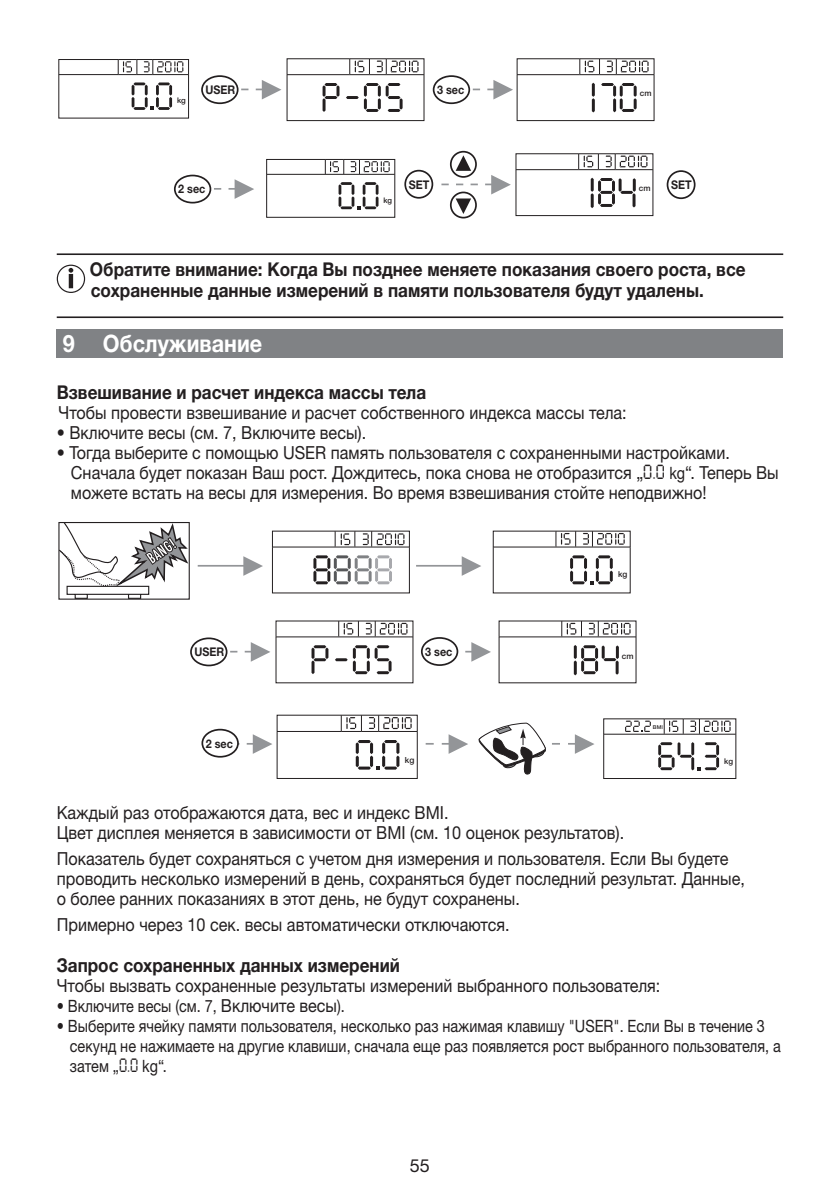
<style>
.page{position:relative;width:840px;height:1191px;background:#fff}
.page>*{position:absolute;margin:0;border:0;box-sizing:border-box;transform-origin:0 0}
.t1{font:700 24px "Helvetica Neue LTW1 G";color:#fff;scale:.9 1}
.t2{font:700 19px/21px "Helvetica Neue LTW1 G";color:#231f20;scale:.9 1}
.t3{font:18px/20px "Helvetica Neue LTW1 G";color:#231f20;scale:.9 1}
.t4{font:18px "Helvetica Neue LTW1 G";color:#231f20}
.t5{font:17px/20px "Helvetica Neue LTW1 G";color:#231f20;scale:.85 1}
.t6{font:700 12px "Helvetica Neue LTW1 G";color:#231f20;scale:.9 1}
.t7{font:500 8.4px "Helvetica Neue LTW1 G";color:#231f20}
.t8{font:500 8.2px "Helvetica Neue LTW1 G";color:#231f20}
.t9{font:500 8px "Helvetica Neue LTW1 G";color:#231f20}
.t10{font:500 7.8px "Helvetica Neue LTW1 G";color:#231f20}
.t11{font:500 7.6px "Helvetica Neue LTW1 G";color:#231f20}
.t12{font:500 5.2px "Helvetica Neue LTW1 G";color:#231f20}
.s1{font-family:"Digital ICG"}
.s2{font-size:17px}
.s3{font-size:18px}
</style>
<div class="page">
<div style="left:286px;top:58px;width:138px;height:63px;border:1px solid #231f20"></div>
<hr style="left:287px;top:74px;width:136px;height:1px;background:#231f20">
<svg style="left:346px;top:96px;width:12px;height:3px"></svg>
<svg style="left:364px;top:83px;width:38px;height:29px"></svg>
<svg style="left:322px;top:83px;width:17px;height:29px"></svg>
<svg style="left:349px;top:59px;width:21px;height:15px"></svg>
<svg style="left:376px;top:59px;width:42px;height:15px"></svg>
<svg style="left:233px;top:80px;width:48px;height:19px"></svg>
<svg style="left:464px;top:80px;width:48px;height:19px"></svg>
<svg style="left:205px;top:179px;width:49px;height:20px"></svg>
<div style="left:404px;top:170px;width:29px;height:29px;border:2px solid #231f20;border-radius:50%"></div>
<div style="left:666px;top:170px;width:29px;height:29px;border:2px solid #231f20;border-radius:50%"></div>
<div style="left:516px;top:58px;width:138px;height:63px;border:1px solid #231f20"></div>
<hr style="left:516px;top:74px;width:137px;height:1px;background:#231f20">
<svg style="left:591px;top:83px;width:3px;height:29px"></svg>
<svg style="left:601px;top:83px;width:35px;height:29px"></svg>
<svg style="left:579px;top:59px;width:21px;height:15px"></svg>
<svg style="left:606px;top:59px;width:42px;height:15px"></svg>
<div style="left:449px;top:151px;width:27px;height:27px;border:2px solid #231f20;border-radius:50%"></div>
<svg style="left:441px;top:155px;width:69px;height:59px"></svg>
<div style="left:449px;top:192px;width:27px;height:26px;border:2px solid #231f20;border-radius:50%"></div>
<div style="left:515px;top:153px;width:138px;height:63px;border:1px solid #231f20"></div>
<hr style="left:515px;top:169px;width:137px;height:1px;background:#231f20">
<svg style="left:590px;top:178px;width:45px;height:30px"></svg>
<svg style="left:578px;top:154px;width:20px;height:15px"></svg>
<svg style="left:605px;top:154px;width:42px;height:15px"></svg>
<div style="left:202px;top:76px;width:35px;height:27px;background:#fff;border-radius:50%"></div>
<div style="left:201px;top:75px;width:37px;height:29px;border:2px solid #231f20;border-radius:50%"></div>
<div style="left:433px;top:76px;width:36px;height:27px;background:#fff;border-radius:50%"></div>
<div style="left:432px;top:75px;width:38px;height:29px;border:2px solid #231f20;border-radius:50%"></div>
<div style="left:175px;top:175px;width:35px;height:28px;background:#fff;border-radius:50%"></div>
<div style="left:174px;top:175px;width:37px;height:28px;border:2px solid #231f20;border-radius:50%"></div>
<div style="left:58px;top:59px;width:131px;height:59px;border:1px solid #231f20"></div>
<hr style="left:59px;top:74px;width:129px;height:1px;background:#231f20">
<svg style="left:118px;top:60px;width:19px;height:14px"></svg>
<svg style="left:144px;top:60px;width:39px;height:14px"></svg>
<svg style="left:131px;top:82px;width:41px;height:28px"></svg>
<div style="left:266px;top:159px;width:129px;height:59px;border:1px solid #231f20"></div>
<hr style="left:266px;top:174px;width:128px;height:1px;background:#231f20">
<svg style="left:325px;top:159px;width:19px;height:15px"></svg>
<svg style="left:350px;top:159px;width:39px;height:15px"></svg>
<svg style="left:338px;top:182px;width:40px;height:27px"></svg>
<hr style="left:57px;top:253px;width:725px;height:2px;background:#231f20">
<div style="left:57px;top:265px;width:28px;height:28px;border:1px solid #231f20;border-radius:50%"></div>
<div style="left:69px;top:274px;width:4px;height:14px;border:2px solid #231f20"></div>
<svg style="left:68px;top:268px;width:5px;height:19px"></svg>
<hr style="left:57px;top:316px;width:725px;height:2px;background:#231f20">
<div style="left:57px;top:330px;width:725px;height:28px;background:#808285"></div>
<svg style="left:60px;top:524px;width:128px;height:73px"></svg>
<div style="left:58px;top:522px;width:132px;height:77px;border:1px solid #231f20"></div>
<hr style="left:197px;top:565px;width:47px;height:1px;background:#939598">
<svg style="left:243px;top:556px;width:20px;height:20px"></svg>
<hr style="left:416px;top:565px;width:46px;height:1px;background:#939598">
<svg style="left:461px;top:556px;width:20px;height:20px"></svg>
<hr style="left:272px;top:546px;width:137px;height:1px;background:#231f20">
<svg style="left:313px;top:555px;width:79px;height:29px"></svg>
<svg style="left:334px;top:531px;width:21px;height:15px"></svg>
<svg style="left:362px;top:531px;width:42px;height:15px"></svg>
<hr style="left:493px;top:546px;width:136px;height:1px;background:#231f20">
<svg style="left:555px;top:531px;width:21px;height:15px"></svg>
<svg style="left:582px;top:531px;width:42px;height:15px"></svg>
<svg style="left:570px;top:555px;width:42px;height:29px"></svg>
<hr style="left:276px;top:636px;width:136px;height:1px;background:#231f20">
<svg style="left:335px;top:645px;width:56px;height:29px"></svg>
<svg style="left:311px;top:645px;width:17px;height:29px"></svg>
<svg style="left:338px;top:621px;width:21px;height:15px"></svg>
<svg style="left:365px;top:621px;width:42px;height:15px"></svg>
<svg style="left:222px;top:642px;width:48px;height:19px"></svg>
<svg style="left:423px;top:642px;width:67px;height:19px"></svg>
<svg style="left:203px;top:734px;width:69px;height:20px"></svg>
<svg style="left:425px;top:734px;width:43px;height:20px"></svg>
<svg style="left:552px;top:734px;width:42px;height:20px"></svg>
<hr style="left:498px;top:636px;width:137px;height:1px;background:#231f20">
<svg style="left:573px;top:645px;width:45px;height:30px"></svg>
<svg style="left:561px;top:621px;width:20px;height:15px"></svg>
<svg style="left:588px;top:621px;width:42px;height:15px"></svg>
<div style="left:603px;top:718px;width:132px;height:61px;border:1px solid #231f20"></div>
<hr style="left:603px;top:734px;width:132px;height:1px;background:#231f20">
<svg style="left:663px;top:719px;width:20px;height:15px"></svg>
<svg style="left:689px;top:719px;width:41px;height:15px"></svg>
<svg style="left:658px;top:742px;width:60px;height:28px"></svg>
<svg style="left:625px;top:720px;width:25px;height:12px"></svg>
<div style="left:276px;top:715px;width:141px;height:64px;border:1px solid #231f20"></div>
<hr style="left:277px;top:731px;width:140px;height:1px;background:#231f20">
<svg style="left:341px;top:715px;width:21px;height:16px"></svg>
<svg style="left:368px;top:715px;width:43px;height:16px"></svg>
<svg style="left:355px;top:740px;width:44px;height:29px"></svg>
<div style="left:191px;top:638px;width:35px;height:27px;background:#fff;border-radius:50%"></div>
<div style="left:190px;top:637px;width:37px;height:29px;border:2px solid #231f20;border-radius:50%"></div>
<div style="left:202px;top:729px;width:36px;height:27px;background:#fff;border-radius:50%"></div>
<div style="left:201px;top:729px;width:38px;height:28px;border:2px solid #231f20;border-radius:50%"></div>
<div style="left:421px;top:638px;width:36px;height:27px;background:#fff;border-radius:50%"></div>
<div style="left:420px;top:637px;width:38px;height:29px;border:2px solid #231f20;border-radius:50%"></div>
<svg style="left:478px;top:722px;width:67px;height:53px"></svg>
<p class="t10" style="left:177px;top:96px;width:10px">kg</p>
<p class="t6" style="left:205px;top:82px;width:35px">USER</p>
<p class="t6" style="left:437px;top:82px;width:32px">3 sec</p>
<p class="t8" style="left:639px;top:88px;width:13px">cm</p>
<p class="t6" style="left:178px;top:182px;width:32px">2 sec</p>
<p class="t11" style="left:383px;top:195px;width:10px">kg</p>
<p class="t6" style="left:408px;top:177px;width:16px">SET</p>
<p class="t6" style="left:670px;top:177px;width:16px">SET</p>
<p class="t8" style="left:638px;top:183px;width:13px">cm</p>
<p class="t2" style="left:90px;top:259px;width:729px">Обратите внимание: Когда Вы позднее меняете показания своего роста, все сохраненные данные измерений в памяти пользователя будут удалены.</p>
<h1 class="t1" style="left:63px;top:329px;width:223px">9 Обслуживание</h1>
<p class="t2" style="left:57px;top:382px;width:412px">Взвешивание и расчет индекса массы тела</p>
<p class="t3" style="left:59px;top:402px;width:632px">Чтобы провести взвешивание и расчет собственного индекса массы тела:</p>
<p class="t3" style="left:57px;top:422px;width:345px">• Включите весы (см. 7, Включите весы).</p>
<p class="t3" style="left:71px;top:442px;width:787px;text-indent:-14px">• Тогда выберите с помощью USER память пользователя с сохраненными настройками.<br>Сначала будет показан Ваш рост. Дождитесь, пока снова не отобразится „<span class="s1">0.0</span> <span class="s2">kg</span>“. Теперь Вы можете встать на весы для измерения. Во время взвешивания стойте неподвижно!</p>
<p class="t6" style="left:194px;top:644px;width:35px">USER</p>
<p class="t6" style="left:206px;top:736px;width:32px">2 sec</p>
<p class="t6" style="left:425px;top:644px;width:32px">3 sec</p>
<p class="t7" style="left:404px;top:754px;width:11px">kg</p>
<p class="t8" style="left:617px;top:569px;width:11px">kg</p>
<p class="t8" style="left:621px;top:650px;width:13px">cm</p>
<p class="t12" style="left:652px;top:723px;width:11px">BMI</p>
<p class="t9" style="left:723px;top:756px;width:10px">kg</p>
<p class="t3" style="left:57px;top:802px;width:631px">Каждый раз отображаются дата, вес и индекс BMI.<br>Цвет дисплея меняется в зависимости от BMI (см. 10 оценок результатов).</p>
<p class="t3" style="left:57px;top:848px;width:765px">Показатель будет сохраняться с учетом дня измерения и пользователя. Если Вы будете проводить несколько измерений в день, сохраняться будет последний результат. Данные, о более ранних показаниях в этот день, не будут сохранены.</p>
<p class="t3" style="left:57px;top:914px;width:504px">Примерно через 10 сек. весы автоматически отключаются.</p>
<p class="t2" style="left:57px;top:954px;width:383px">Запрос сохраненных данных измерений</p>
<p class="t3" style="left:57px;top:975px;width:671px">Чтобы вызвать сохраненные результаты измерений выбранного пользователя:</p>
<p class="t5" style="left:57px;top:995px;width:340px">• Включите весы (см. 7, <span class="s3">Включите весы</span>).</p>
<p class="t5" style="left:70px;top:1015px;width:837px;text-indent:-13px">• Выберите ячейку памяти пользователя, несколько раз нажимая клавишу "USER". Если Вы в течение 3 секунд не нажимаете на другие клавиши, сначала еще раз появляется рост выбранного пользователя, а затем „<span class="s1">0.0</span> kg“.</p>
<p class="t4" style="left:410px;top:1154px;width:22px">55</p>
</div>
